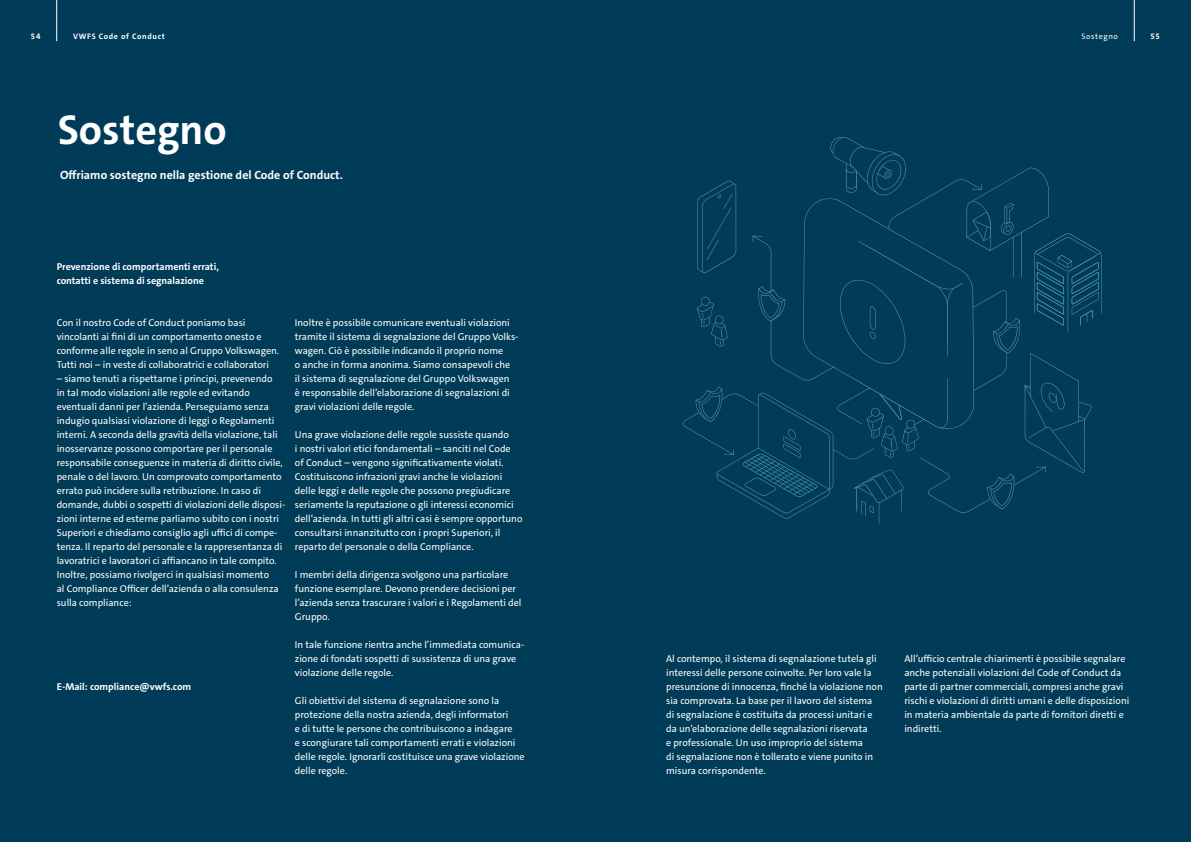
<style>
.page{position:relative;width:1191px;height:842px;background:#003c57}
.page>*{position:absolute;margin:0;border:0;box-sizing:border-box;transform-origin:0 0}
.t1{font:700 42px "VWAG The Sans";color:#fff}
.t2{font:700 12px "VWAG The Sans";color:#fff}
.t3{font:10px/14px "VWAG The Sans";color:#fff}
.t4{font:700 10px/14px "VWAG The Sans";color:#fff}
.t5{font:700 8px "VWAG The Sans";letter-spacing:.08em;color:#fff}
.t6{font:8px "VWAG The Sans";letter-spacing:.08em;color:#fff}
</style>
<div class="page">
<hr style="left:56px;top:0;width:1px;height:41px;background:#fff">
<hr style="left:1134px;top:0;width:1px;height:41px;background:#fff">
<svg style="left:682px;top:137px;width:419px;height:387px"></svg>
<p class="t5" style="left:31px;top:31px;width:11px">54</p>
<p class="t5" style="left:73px;top:31px;width:93px">VWFS Code of Conduct</p>
<p class="t5" style="left:1150px;top:31px;width:11px">55</p>
<p class="t6" style="left:1081px;top:31px;width:38px">Sostegno</p>
<h1 class="t1" style="left:58px;top:102px;width:171px">Sostegno</h1>
<p class="t2" style="left:60px;top:167px;width:284px">Offriamo sostegno nella gestione del Code of Conduct.</p>
<p class="t4" style="left:57px;top:259px;width:164px">Prevenzione di comportamenti errati, contatti e sistema di segnalazione</p>
<p class="t3" style="left:57px;top:315px;width:224px">Con il nostro Code of Conduct poniamo basi vincolanti ai fini di un comportamento onesto e conforme alle regole in seno al Gruppo Volkswagen.<br>Tutti noi – in veste di collaboratrici e collaboratori</p>
<p class="t3" style="left:57px;top:371px;width:230px">– siamo tenuti a rispettarne i principi, prevenendo<br>in tal modo violazioni alle regole ed evitando eventuali danni per l’azienda. Perseguiamo senza indugio qualsiasi violazione di leggi o Regolamenti interni. A seconda della gravità della violazione, tali inosservanze possono comportare per il personale responsabile conseguenze in materia di diritto civile, penale o del lavoro. Un comprovato comportamento errato può incidere sulla retribuzione. In caso di domande, dubbi o sospetti di violazioni delle disposi&shy;zioni interne ed esterne parliamo subito con i nostri Superiori e chiediamo consiglio agli uffici di compe&shy;tenza. Il reparto del personale e la rappresentanza di lavoratrici e lavoratori ci affiancano in tale compito.<br>Inoltre, possiamo rivolgerci in qualsiasi momento<br>al Compliance Officer dell’azienda o alla consulenza sulla compliance:</p>
<p class="t4" style="left:57px;top:679px;width:136px">E-Mail: compliance@vwfs.com</p>
<p class="t3" style="left:295px;top:315px;width:225px">Inoltre è possibile comunicare eventuali violazioni tramite il sistema di segnalazione del Gruppo Volks&shy;wagen. Ciò è possibile indicando il proprio nome<br>o anche in forma anonima. Siamo consapevoli che<br>il sistema di segnalazione del Gruppo Volkswagen<br>è responsabile dell’elaborazione di segnalazioni di gravi violazioni delle regole.</p>
<p class="t3" style="left:295px;top:427px;width:229px">Una grave violazione delle regole sussiste quando<br>i nostri valori etici fondamentali – sanciti nel Code<br>of Conduct – vengono significativamente violati.<br>Costituiscono infrazioni gravi anche le violazioni delle leggi e delle regole che possono pregiudicare seriamente la reputazione o gli interessi economici dell’azienda. In tutti gli altri casi è sempre opportuno consultarsi innanzitutto con i propri Superiori, il reparto del personale o della Compliance.</p>
<p class="t3" style="left:295px;top:567px;width:228px">I membri della dirigenza svolgono una particolare funzione esemplare. Devono prendere decisioni per l’azienda senza trascurare i valori e i Regolamenti del Gruppo.</p>
<p class="t3" style="left:295px;top:637px;width:231px">In tale funzione rientra anche l’immediata comunica&shy;zione di fondati sospetti di sussistenza di una grave violazione delle regole.</p>
<p class="t3" style="left:295px;top:693px;width:231px">Gli obiettivi del sistema di segnalazione sono la protezione della nostra azienda, degli informatori<br>e di tutte le persone che contribuiscono a indagare<br>e scongiurare tali comportamenti errati e violazioni delle regole. Ignorarli costituisce una grave violazione delle regole.</p>
<p class="t3" style="left:666px;top:651px;width:218px">Al contempo, il sistema di segnalazione tutela gli interessi delle persone coinvolte. Per loro vale la presunzione di innocenza, finché la violazione non sia comprovata. La base per il lavoro del sistema di segnalazione è costituita da processi unitari e da un’elaborazione delle segnalazioni riservata<br>e professionale. Un uso improprio del sistema<br>di segnalazione non è tollerato e viene punito in misura corrispondente.</p>
<p class="t3" style="left:904px;top:651px;width:226px">All’ufficio centrale chiarimenti è possibile segnalare anche potenziali violazioni del Code of Conduct da parte di partner commerciali, compresi anche gravi rischi e violazioni di diritti umani e delle disposizioni in materia ambientale da parte di fornitori diretti e indiretti.</p>
</div>
